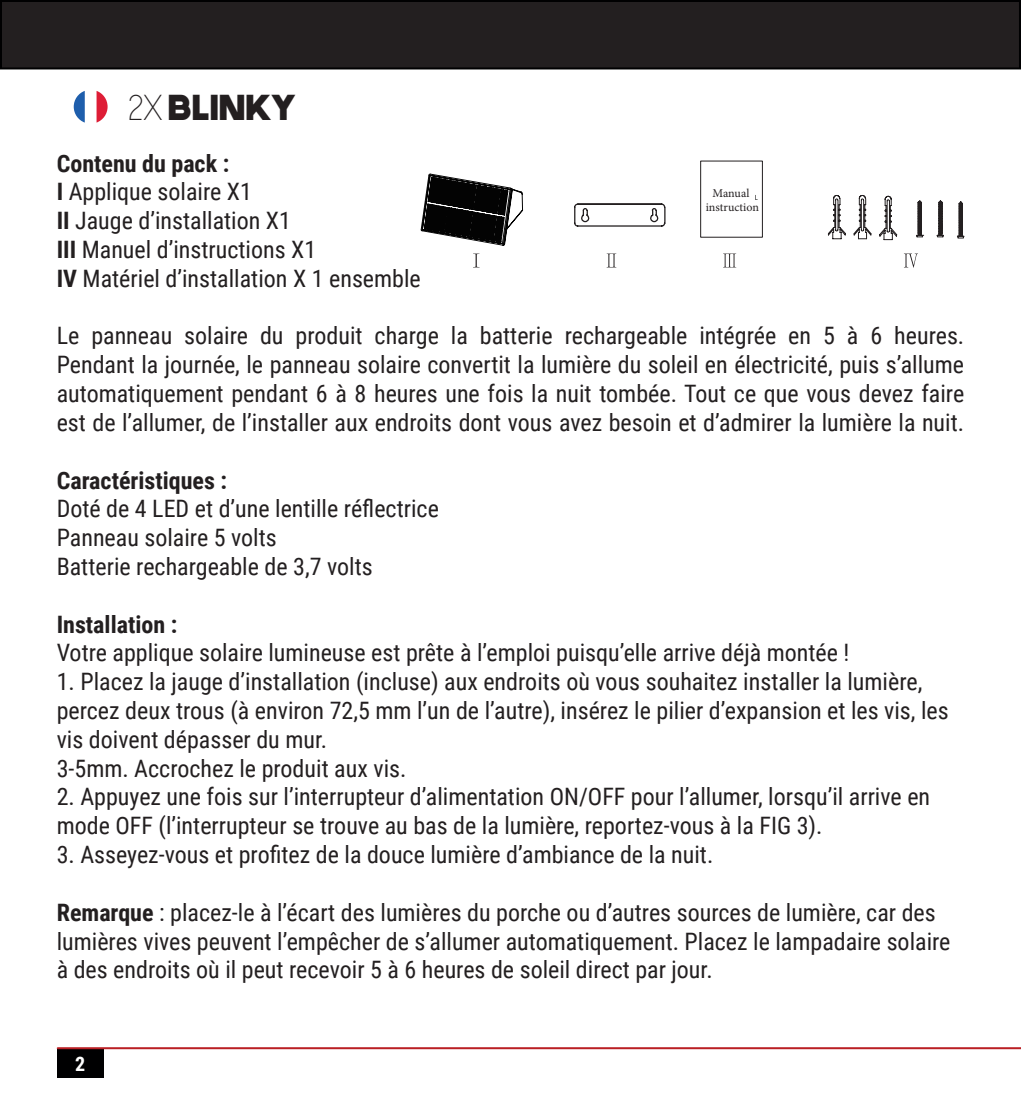
<style>
.page{position:relative;width:1021px;height:1106px;background:#fff}
.page>*{position:absolute;margin:0;border:0;box-sizing:border-box;transform-origin:0 0}
.t1{font:700 36px "Generica";color:#231f20}
.t2{font:24px/28.8px "Roboto Condensed";color:#231f20}
.t3{font:700 24px "Roboto Condensed";color:#231f20}
.t4{font:700 20px "Roboto Condensed";color:#fff}
.t5{font:12px "Minion Pro";color:#231f20}
.s1{font-weight:400}
.s2{font-weight:700}
</style>
<div class="page">
<div style="left:57px;top:1049px;width:46px;height:28px;background:#000001"></div>
<hr style="left:58px;top:1047px;width:962px;height:2px;background:#ba1f24">
<div style="left:1px;top:1px;width:1018px;height:67px;background:#231f20"></div>
<div style="left:0;top:0;width:1020px;height:69px;border:2px solid #000001"></div>
<svg style="left:97px;top:91px;width:11px;height:32px"></svg>
<svg style="left:74px;top:91px;width:11px;height:32px"></svg>
<svg style="left:473px;top:253px;width:6px;height:14px"></svg>
<svg style="left:606px;top:253px;width:10px;height:14px"></svg>
<svg style="left:723px;top:253px;width:13px;height:14px"></svg>
<svg style="left:904px;top:253px;width:14px;height:15px"></svg>
<svg style="left:574px;top:203px;width:92px;height:24px"></svg>
<svg style="left:421px;top:174px;width:102px;height:71px"></svg>
<svg style="left:827px;top:195px;width:70px;height:45px"></svg>
<svg style="left:916px;top:200px;width:7px;height:38px"></svg>
<svg style="left:936px;top:200px;width:8px;height:38px"></svg>
<svg style="left:957px;top:201px;width:7px;height:38px"></svg>
<p class="t1" style="left:129px;top:86px;width:169px"><span class="s1">2X</span> BLINKY</p>
<p class="t3" style="left:57px;top:146px;width:174px">Contenu du pack :</p>
<p class="t2" style="left:57px;top:177px;width:197px"><span class="s2">I</span> Applique solaire X1</p>
<p class="t2" style="left:57px;top:205px;width:236px"><span class="s2">II</span> Jauge d’installation X1</p>
<p class="t2" style="left:57px;top:234px;width:261px"><span class="s2">III</span> Manuel d’instructions X1</p>
<p class="t2" style="left:57px;top:263px;width:365px"><span class="s2">IV</span> Matériel d’installation X 1 ensemble</p>
<p class="t2" style="left:57px;top:321px;width:909px;text-align:justify">Le panneau solaire du produit charge la batterie rechargeable intégrée en 5 à 6 heures.<br>Pendant la journée, le panneau solaire convertit la lumière du soleil en électricité, puis s’allume automatiquement pendant 6 à 8 heures une fois la nuit tombée. Tout ce que vous devez faire est de l’allumer, de l’installer aux endroits dont vous avez besoin et d’admirer la lumière la nuit.</p>
<p class="t3" style="left:57px;top:463px;width:172px">Caractéristiques :</p>
<p class="t2" style="left:57px;top:493px;width:383px">Doté de 4 LED et d’une lentille réflectrice</p>
<p class="t2" style="left:57px;top:522px;width:222px">Panneau solaire 5 volts</p>
<p class="t2" style="left:57px;top:551px;width:317px">Batterie rechargeable de 3,7 volts</p>
<p class="t3" style="left:57px;top:607px;width:122px">Installation :</p>
<p class="t2" style="left:57px;top:637px;width:794px">Votre applique solaire lumineuse est prête à l’emploi puisqu’elle arrive déjà montée !</p>
<p class="t2" style="left:57px;top:666px;width:893px">1. Placez la jauge d’installation (incluse) aux endroits où vous souhaitez installer la lumière, percez deux trous (à environ 72,5 mm l’un de l’autre), insérez le pilier d’expansion et les vis, les vis doivent dépasser du mur.</p>
<p class="t2" style="left:57px;top:753px;width:351px">3-5mm. Accrochez le produit aux vis.</p>
<p class="t2" style="left:57px;top:781px;width:875px">2. Appuyez une fois sur l’interrupteur d’alimentation ON/OFF pour l’allumer, lorsqu’il arrive en mode OFF (l’interrupteur se trouve au bas de la lumière, reportez-vous à la FIG 3).</p>
<p class="t2" style="left:57px;top:839px;width:658px">3. Asseyez-vous et profitez de la douce lumière d’ambiance de la nuit.</p>
<p class="t2" style="left:57px;top:897px;width:895px"><span class="s2">Remarque</span> : placez-le à l’écart des lumières du porche ou d’autres sources de lumière, car des lumières vives peuvent l’empêcher de s’allumer automatiquement. Placez le lampadaire solaire à des endroits où il peut recevoir 5 à 6 heures de soleil direct par jour.</p>
<p class="t5" style="left:712px;top:185px;width:38px">Manual</p>
<p class="t5" style="left:705px;top:199px;width:55px">instruction</p>
<p class="t4" style="left:75px;top:1049px;width:12px">2</p>
</div>
